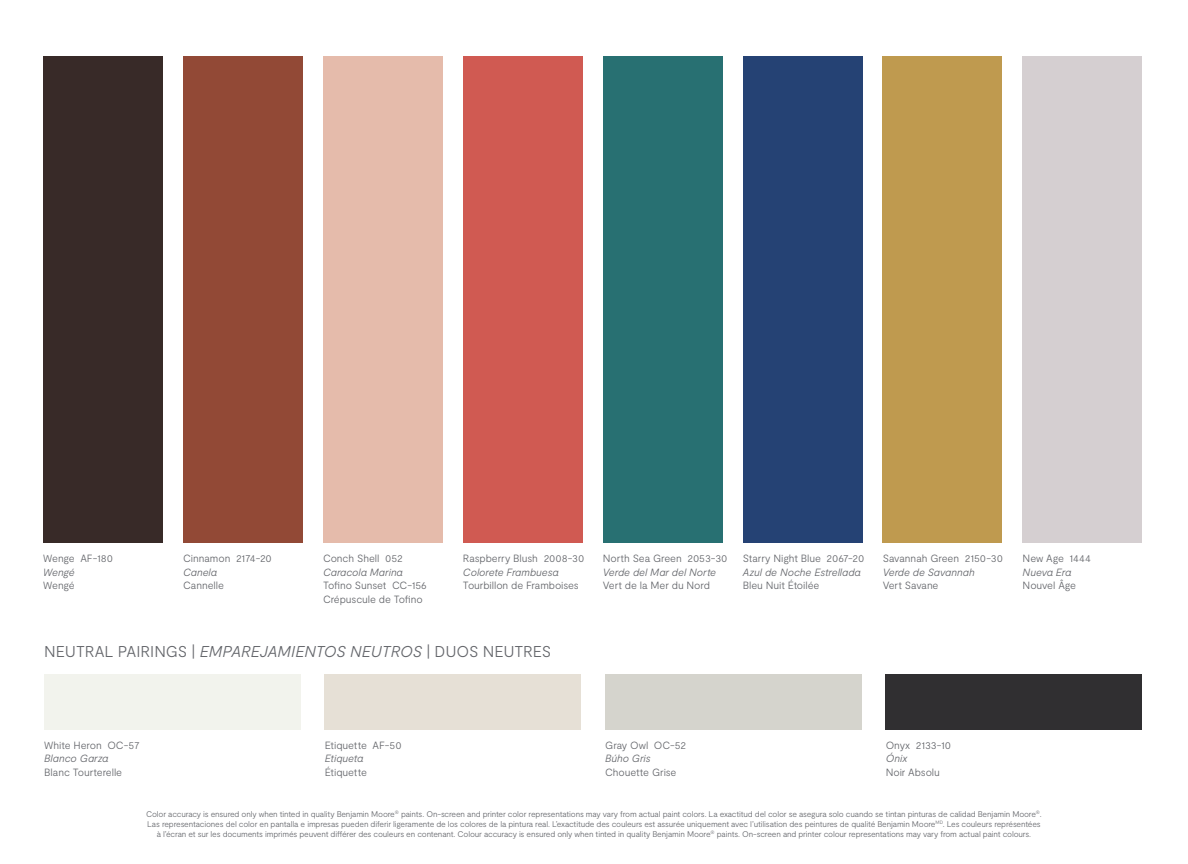
<style>
.page{position:relative;width:1188px;height:864px;background:#fff}
.page>*{position:absolute;margin:0;border:0;box-sizing:border-box;transform-origin:0 0}
.t1{font:300 15.6px "Moderat";letter-spacing:-.01em;color:#63656a}
.t2{font:300 10.5px/13.5px "Moderat";letter-spacing:-.01em;color:#63656a}
.t3{font:italic 300 10.5px "Moderat";letter-spacing:-.01em;color:#63656a}
.t4{font:300 8.25px/9.9px "Moderat";letter-spacing:-.02em;color:#63656a;text-align:center}
.s1{font-style:italic}
</style>
<div class="page">
<div style="left:43px;top:57px;width:120px;height:486px;background:#382a28"></div>
<div style="left:603px;top:57px;width:119px;height:486px;background:#287072"></div>
<div style="left:323px;top:57px;width:119px;height:486px;background:#e5bbab"></div>
<div style="left:883px;top:57px;width:119px;height:486px;background:#bf9a4f"></div>
<div style="left:183px;top:57px;width:120px;height:486px;background:#924936"></div>
<div style="left:743px;top:57px;width:119px;height:486px;background:#254274"></div>
<div style="left:463px;top:57px;width:119px;height:486px;background:#d05a52"></div>
<div style="left:1023px;top:57px;width:119px;height:486px;background:#d5cfd1"></div>
<div style="left:605px;top:674px;width:257px;height:55px;background:#d5d4cd"></div>
<div style="left:44px;top:674px;width:257px;height:55px;background:#f2f3ed"></div>
<div style="left:886px;top:674px;width:256px;height:55px;background:#302f31"></div>
<div style="left:325px;top:674px;width:256px;height:55px;background:#e6e0d6"></div>
<p class="t2" style="left:43px;top:552px;width:71px">Wenge AF-180</p>
<p class="t3" style="left:43px;top:566px;width:33px">Wengé</p>
<p class="t2" style="left:43px;top:579px;width:33px">Wengé</p>
<p class="t2" style="left:183px;top:552px;width:90px">Cinnamon 2174-20</p>
<p class="t3" style="left:183px;top:566px;width:36px">Canela</p>
<p class="t2" style="left:183px;top:579px;width:42px">Cannelle</p>
<p class="t2" style="left:323px;top:552px;width:81px">Conch Shell 052</p>
<p class="t3" style="left:323px;top:566px;width:81px">Caracola Marina</p>
<p class="t2" style="left:323px;top:579px;width:105px">Tofino Sunset CC-156<br>Crépuscule de Tofino</p>
<p class="t2" style="left:463px;top:552px;width:123px">Raspberry Blush 2008-30</p>
<p class="t3" style="left:463px;top:566px;width:97px">Colorete Frambuesa</p>
<p class="t2" style="left:463px;top:579px;width:117px">Tourbillon de Framboises</p>
<p class="t2" style="left:603px;top:552px;width:126px">North Sea Green 2053-30</p>
<p class="t3" style="left:603px;top:566px;width:115px">Verde del Mar del Norte</p>
<p class="t2" style="left:603px;top:579px;width:109px">Vert de la Mer du Nord</p>
<p class="t2" style="left:743px;top:552px;width:123px">Starry Night Blue 2067-20</p>
<p class="t3" style="left:743px;top:566px;width:120px">Azul de Noche Estrellada</p>
<p class="t2" style="left:743px;top:579px;width:78px">Bleu Nuit Étoilée</p>
<p class="t2" style="left:883px;top:552px;width:122px">Savannah Green 2150-30</p>
<p class="t3" style="left:883px;top:566px;width:94px">Verde de Savannah</p>
<p class="t2" style="left:883px;top:579px;width:57px">Vert Savane</p>
<p class="t2" style="left:1023px;top:552px;width:70px">New Age 1444</p>
<p class="t3" style="left:1023px;top:566px;width:50px">Nueva Era</p>
<p class="t2" style="left:1023px;top:579px;width:55px">Nouvel Âge</p>
<h1 class="t1" style="left:44px;top:643px;width:508px">NEUTRAL PAIRINGS | <span class="s1">EMPAREJAMIENTOS NEUTROS</span> | DUOS NEUTRES</h1>
<p class="t2" style="left:44px;top:738px;width:97px">White Heron OC-57</p>
<p class="t3" style="left:44px;top:752px;width:66px">Blanco Garza</p>
<p class="t2" style="left:44px;top:765px;width:79px">Blanc Tourterelle</p>
<p class="t2" style="left:325px;top:738px;width:78px">Etiquette AF-50</p>
<p class="t3" style="left:325px;top:752px;width:40px">Etiqueta</p>
<p class="t2" style="left:325px;top:765px;width:44px">Étiquette</p>
<p class="t2" style="left:605px;top:738px;width:83px">Gray Owl OC-52</p>
<p class="t3" style="left:605px;top:752px;width:47px">Búho Gris</p>
<p class="t2" style="left:605px;top:765px;width:73px">Chouette Grise</p>
<p class="t2" style="left:886px;top:738px;width:67px">Onyx 2133-10</p>
<p class="t3" style="left:886px;top:752px;width:23px">Ónix</p>
<p class="t2" style="left:886px;top:765px;width:56px">Noir Absolu</p>
<p class="t4" style="left:146px;top:809px;width:897px">Color accuracy is ensured only when tinted in quality Benjamin Moore<sup>®</sup> paints. On-screen and printer color representations may vary from actual paint colors. La exactitud del color se asegura solo cuando se tintan pinturas de calidad Benjamin Moore<sup>®</sup>.<br>Las representaciones del color en pantalla e impresas pueden diferir ligeramente de los colores de la pintura real. L’exactitude des couleurs est assurée uniquement avec l’utilisation des peintures de qualité Benjamin Moore<sup>MD</sup>. Les couleurs représentées à l’écran et sur les documents imprimés peuvent différer des couleurs en contenant. Colour accuracy is ensured only when tinted in quality Benjamin Moore<sup>®</sup> paints. On-screen and printer colour representations may vary from actual paint colours.</p>
</div>
